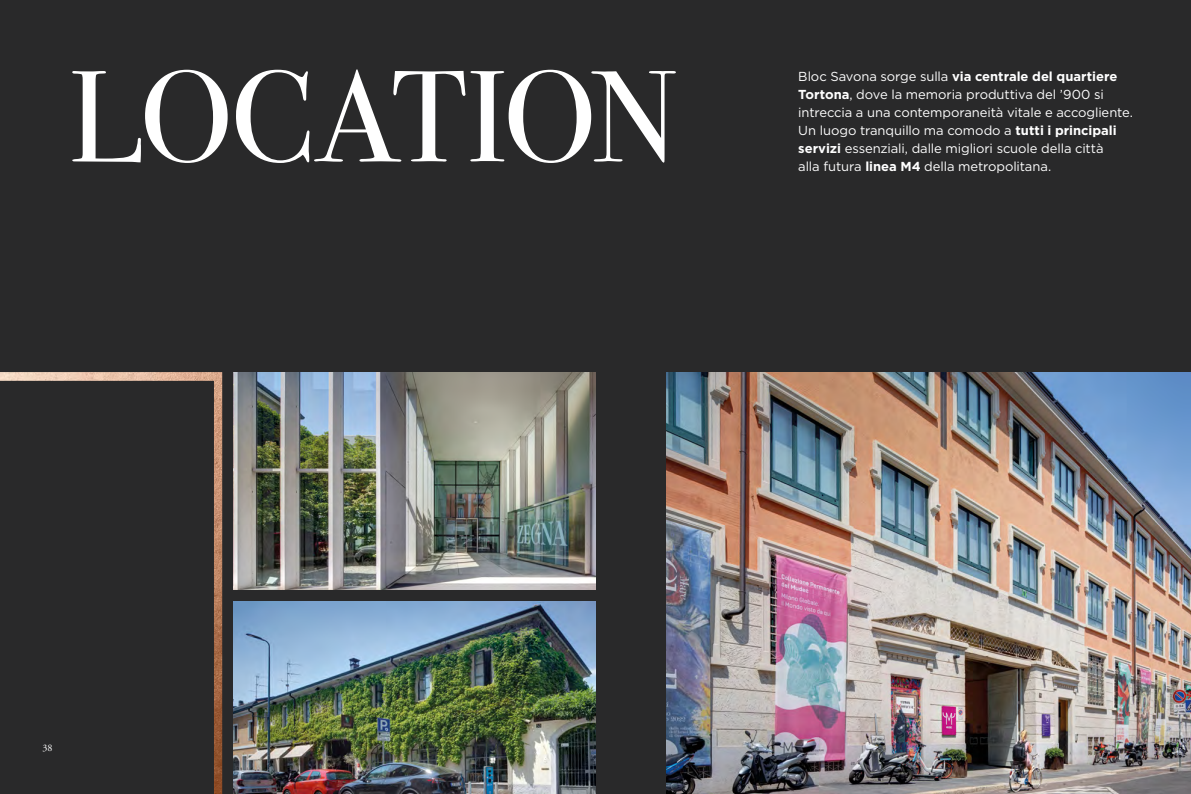
<style>
.page{position:relative;width:1191px;height:794px;background:#29292a}
.page>*{position:absolute;margin:0;border:0;box-sizing:border-box;transform-origin:0 0}
.t1{font:130px "Bodoni Svty Two ITCTT";letter-spacing:-.02em;color:#fff}
.t2{font:13px/18px "Gotham";letter-spacing:-.005em;color:#fff}
.t3{font:10px "Adobe Garamond Pro";color:#fff}
.s1{font-weight:700}
</style>
<div class="page">
<img style="left:666px;top:372px;width:525px;height:422px">
<img style="left:234px;top:372px;width:361px;height:217px">
<img style="left:234px;top:601px;width:361px;height:193px">
<img style="left:0;top:372px;width:222px;height:422px">
<h1 class="t1" style="left:69px;top:11px;width:610px">LOCATION</h1>
<p class="t2" style="left:798px;top:67px;width:336px">Bloc Savona sorge sulla <span class="s1">via centrale del quartiere Tortona</span>, dove la memoria produttiva del ’900 si intreccia a una contemporaneità vitale e accogliente.<br>Un luogo tranquillo ma comodo a <span class="s1">tutti i principali servizi</span> essenziali, dalle migliori scuole della città<br>alla futura <span class="s1">linea M4</span> della metropolitana.</p>
<p class="t3" style="left:43px;top:742px;width:12px">38</p>
</div>
